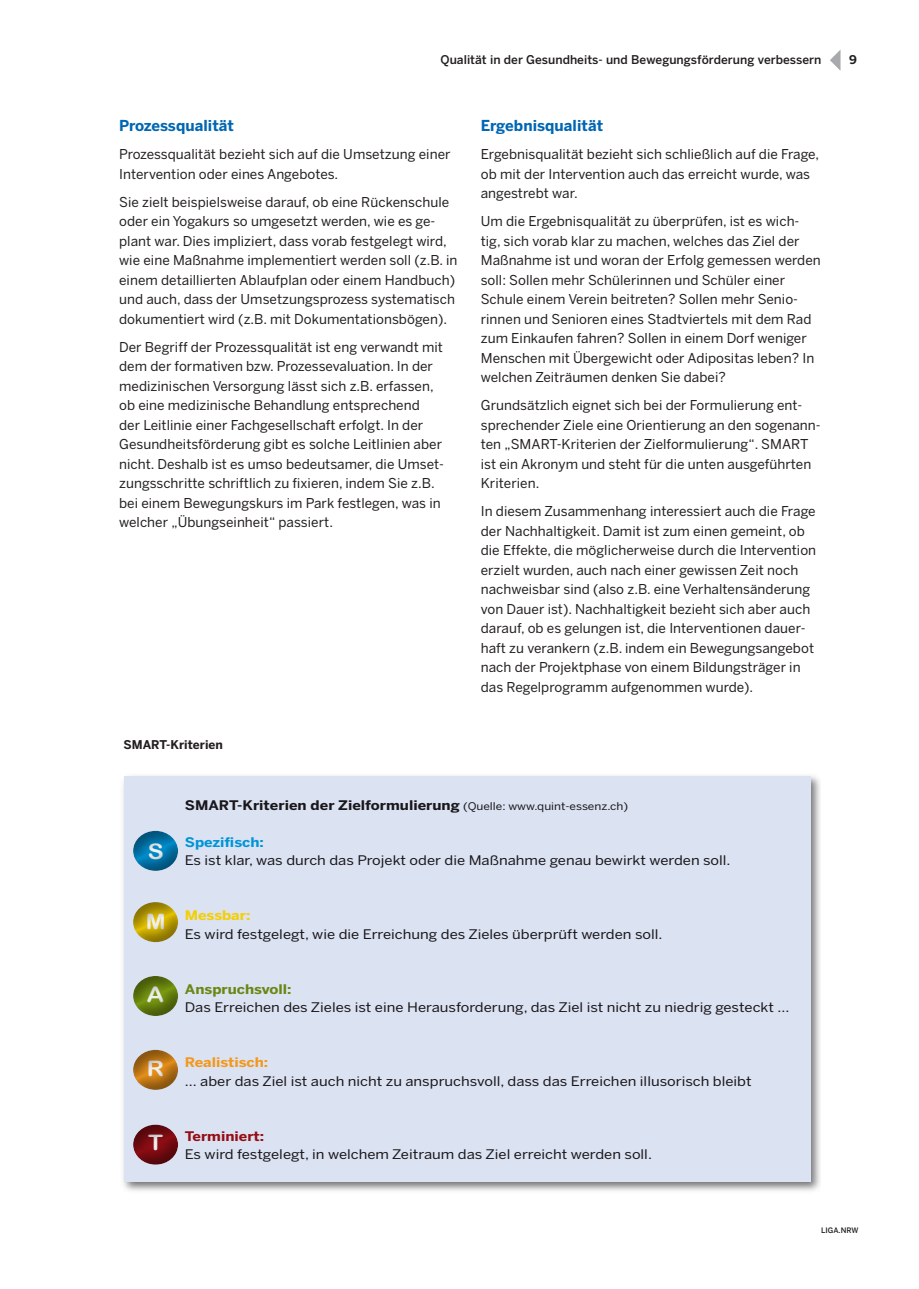
<style>
.page{position:relative;width:919px;height:1289px;background:#fff}
.page>*{position:absolute;margin:0;border:0;box-sizing:border-box;transform-origin:0 0}
.t1{font:21.3px "Arial Rounded MT Bold";color:#fff;scale:1.12 1}
.H4-10_pt_Abstand_14{font:700 15px "Benton Sans";letter-spacing:.005em;color:#0166b3}
.P-Fließtext_9_13_2{font:13.5px/19.5px "Benton Sans";letter-spacing:.005em;color:#231f20}
.t2{font:13.2px/18.5px "Benton Sans";color:#1a171c;scale:1.12 1}
.t3{font:700 13.2px "Benton Sans";color:#1a171c;scale:1.12 1}
.t4{font:500 12px "Benton Sans";color:#231f20}
.P-Tabelle_Abbildung{font:700 12px "Benton Sans";letter-spacing:.005em;color:#231f20}
.t5{font:500 7.5px "Benton Sans";letter-spacing:.005em;color:#231f20}
.s1{font-weight:400;font-size:10.5px}
.s2{font-weight:700;color:#0095d8}
.s3{font-weight:700;color:#f4cf02}
.s4{font-weight:700;color:#688713}
.s5{font-weight:700;color:#f3981c}
.s6{font-weight:700;color:#950e15}
</style>
<div class="page">
<svg style="left:830px;top:50px;width:10px;height:20px"></svg>
<img style="left:123px;top:775px;width:697px;height:416px">
<div style="left:124px;top:776px;width:686px;height:405px;background:#dbe2f1"></div>
<svg style="left:133px;top:976px;width:45px;height:40px"></svg>
<svg style="left:133px;top:830px;width:45px;height:41px"></svg>
<svg style="left:133px;top:902px;width:45px;height:41px"></svg>
<svg style="left:133px;top:1049px;width:45px;height:41px"></svg>
<svg style="left:133px;top:1124px;width:45px;height:41px"></svg>
<p class="t4" style="left:440px;top:53px;width:382px">Qualität in der Gesundheits- und Bewegungsförderung verbessern</p>
<p class="P-Tabelle_Abbildung" style="left:849px;top:53px;width:9px">9</p>
<p class="H4-10_pt_Abstand_14" style="left:119px;top:117px;width:116px">Prozessqualität</p>
<p class="P-Fließtext_9_13_2" style="left:119px;top:144px;width:333px">Prozessqualität bezieht sich auf die Umsetzung einer<br>Intervention oder eines Angebotes.</p>
<p class="P-Fließtext_9_13_2" style="left:119px;top:192px;width:340px">Sie zielt beispielsweise darauf, ob eine Rückenschule oder ein Yogakurs so umgesetzt werden, wie es ge&shy;plant war. Dies impliziert, dass vorab festgelegt wird, wie eine Maßnahme implementiert werden soll (z.B. in einem detaillierten Ablaufplan oder einem Handbuch) und auch, dass der Umsetzungsprozess systematisch dokumentiert wird (z.B. mit Dokumentationsbögen).</p>
<p class="P-Fließtext_9_13_2" style="left:119px;top:337px;width:326px">Der Begriff der Prozessqualität ist eng verwandt mit dem der formativen bzw. Prozessevaluation. In der medizinischen Versorgung lässt sich z.B. erfassen, ob eine medizinische Behandlung entsprechend der Leitlinie einer Fachgesellschaft erfolgt. In der Gesundheitsförderung gibt es solche Leitlinien aber nicht. Deshalb ist es umso bedeutsamer, die Umset&shy;zungsschritte schriftlich zu fixieren, indem Sie z.B. bei einem Bewegungskurs im Park festlegen, was in welcher „Übungseinheit“ passiert.</p>
<p class="P-Tabelle_Abbildung" style="left:123px;top:738px;width:101px">SMART-Kriterien</p>
<p class="H4-10_pt_Abstand_14" style="left:480px;top:117px;width:124px">Ergebnisqualität</p>
<p class="P-Fließtext_9_13_2" style="left:480px;top:144px;width:340px">Ergebnisqualität bezieht sich schließlich auf die Frage, ob mit der Intervention auch das erreicht wurde, was angestrebt war.</p>
<p class="P-Fließtext_9_13_2" style="left:480px;top:211px;width:341px">Um die Ergebnisqualität zu überprüfen, ist es wich&shy;tig, sich vorab klar zu machen, welches das Ziel der Maßnahme ist und woran der Erfolg gemessen werden soll: Sollen mehr Schülerinnen und Schüler einer Schule einem Verein beitreten? Sollen mehr Senio&shy;rinnen und Senioren eines Stadtviertels mit dem Rad zum Einkaufen fahren? Sollen in einem Dorf weniger Menschen mit Übergewicht oder Adipositas leben? In welchen Zeiträumen denken Sie dabei?</p>
<p class="P-Fließtext_9_13_2" style="left:480px;top:395px;width:341px">Grundsätzlich eignet sich bei der Formulierung ent&shy;sprechender Ziele eine Orientierung an den sogenann&shy;ten „SMART-Kriterien der Zielformulierung“. SMART ist ein Akronym und steht für die unten ausgeführten Kriterien.</p>
<p class="P-Fließtext_9_13_2" style="left:480px;top:501px;width:337px">In diesem Zusammenhang interessiert auch die Frage der Nachhaltigkeit. Damit ist zum einen gemeint, ob die Effekte, die möglicherweise durch die Intervention erzielt wurden, auch nach einer gewissen Zeit noch nachweisbar sind (also z.B. eine Verhaltensänderung von Dauer ist). Nachhaltigkeit bezieht sich aber auch darauf, ob es gelungen ist, die Interventionen dauer&shy;haft zu verankern (z.B. indem ein Bewegungsangebot nach der Projektphase von einem Bildungsträger in das Regelprogramm aufgenommen wurde).</p>
<h1 class="t1" style="left:148px;top:838px;width:16px">S</h1>
<p class="t3" style="left:185px;top:797px;width:397px">SMART-Kriterien der Zielformulierung <span class="s1">(Quelle: www.quint-essenz.ch)</span></p>
<p class="t2" style="left:185px;top:832px;width:489px"><span class="s2">Spezifisch:<br></span>Es ist klar, was durch das Projekt oder die Maßnahme genau bewirkt werden soll.</p>
<h1 class="t1" style="left:146px;top:908px;width:19px">M</h1>
<p class="t2" style="left:185px;top:906px;width:428px"><span class="s3">Messbar:<br></span>Es wird festgelegt, wie die Erreichung des Zieles überprüft werden soll.</p>
<h1 class="t1" style="left:147px;top:981px;width:17px">A</h1>
<p class="t2" style="left:185px;top:979px;width:541px"><span class="s4">Anspruchsvoll:<br></span>Das Erreichen des Zieles ist eine Herausforderung, das Ziel ist nicht zu niedrig gesteckt …</p>
<h1 class="t1" style="left:147px;top:1055px;width:17px">R</h1>
<p class="t2" style="left:185px;top:1053px;width:507px"><span class="s5">Realistisch:<br></span>… aber das Ziel ist auch nicht zu anspruchsvoll, dass das Erreichen illusorisch bleibt</p>
<h1 class="t1" style="left:148px;top:1130px;width:15px">T</h1>
<p class="t2" style="left:185px;top:1126px;width:418px"><span class="s6">Terminiert:<br></span>Es wird festgelegt, in welchem Zeitraum das Ziel erreicht werden soll.</p>
<p class="t5" style="left:821px;top:1225px;width:39px">LIGA.NRW</p>
</div>
